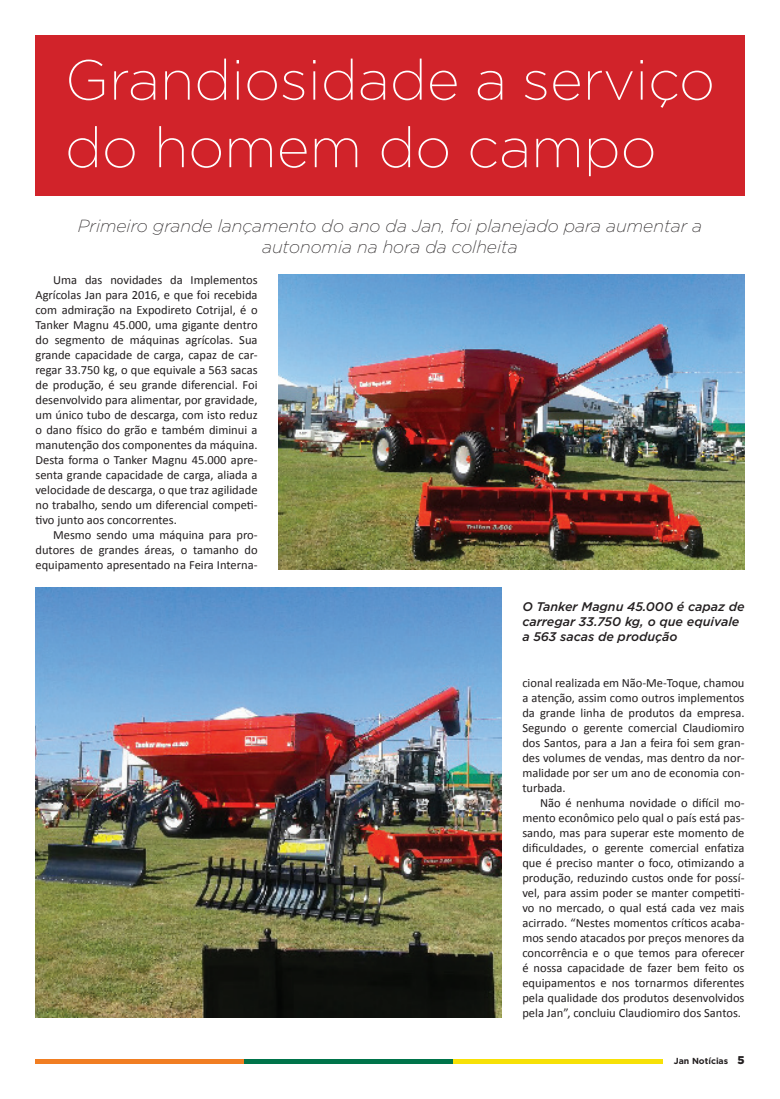
<style>
.page{position:relative;width:780px;height:1099px;background:#fff}
.page>*{position:absolute;margin:0;border:0;box-sizing:border-box;transform-origin:0 0}
.t1{font:200 56.25px/67.5px "Gotham";color:#fff}
.t2{font:italic 200 17.5px/21px "Gotham";color:#231f20;text-align:center}
.t3{font:12.5px/15px "Calibri";color:#231f20;text-align:justify}
.t4{font:italic 500 12.5px/15px "Gotham";color:#231f20}
.t5{font:700 8.75px "Gotham";color:#231f20}
.s1{font-weight:900;font-size:11.25px}
</style>
<div class="page">
<div style="left:35px;top:1058px;width:209px;height:5px;background:#f17e22"></div>
<div style="left:244px;top:1058px;width:210px;height:5px;background:#00744a"></div>
<div style="left:454px;top:1058px;width:209px;height:5px;background:#f7e107"></div>
<div style="left:35px;top:35px;width:709px;height:161px;background:#d1232a"></div>
<img style="left:279px;top:275px;width:465px;height:294px">
<img style="left:35px;top:588px;width:466px;height:429px">
<h1 class="t1" style="left:65px;top:44px;width:651px">Grandiosidade a serviço do homem do campo</h1>
<h2 class="t2" style="left:78px;top:215px;width:625px">Primeiro grande lançamento do ano da Jan, foi planejado para aumentar a autonomia na hora da colheita</h2>
<p class="t3" style="left:35px;top:272px;width:224px;text-indent:18px">Uma das novidades da Implementos Agrícolas Jan para 2016, e que foi recebida com admiração na Expodireto Cotrijal, é o Tanker Magnu 45.000, uma gigante dentro do segmento de máquinas agrícolas. Sua grande capacidade de carga, capaz de car&shy;regar 33.750 kg, o que equivale a 563 sacas de produção, é seu grande diferencial. Foi desenvolvido para alimentar, por gravidade, um único tubo de descarga, com isto reduz o dano físico do grão e também diminui a manutenção dos componentes da máquina.<br>Desta forma o Tanker Magnu 45.000 apre&shy;senta grande capacidade de carga, aliada a velocidade de descarga, o que traz agilidade no trabalho, sendo um diferencial competi&shy;tivo junto aos concorrentes.</p>
<p class="t3" style="left:35px;top:527px;width:224px;text-indent:18px">Mesmo sendo uma máquina para pro&shy;dutores de grandes áreas, o tamanho do equipamento apresentado na Feira Interna-</p>
<p class="t4" style="left:522px;top:598px;width:224px">O Tanker Magnu 45.000 é capaz de carregar 33.750 kg, o que equivale a 563 sacas de produção</p>
<p class="t3" style="left:522px;top:675px;width:224px">cional realizada em Não-Me-Toque, chamou a atenção, assim como outros implementos da grande linha de produtos da empresa.<br>Segundo o gerente comercial Claudiomiro dos Santos, para a Jan a feira foi sem gran&shy;des volumes de vendas, mas dentro da nor&shy;malidade por ser um ano de economia con&shy;turbada.</p>
<p class="t3" style="left:522px;top:795px;width:224px;text-indent:18px">Não é nenhuma novidade o difícil mo&shy;mento econômico pelo qual o país está pas&shy;sando, mas para superar este momento de dificuldades, o gerente comercial enfatiza que é preciso manter o foco, otimizando a produção, reduzindo custos onde for possí&shy;vel, para assim poder se manter competiti&shy;vo no mercado, o qual está cada vez mais acirrado. “Nestes momentos críticos acaba&shy;mos sendo atacados por preços menores da concorrência e o que temos para oferecer é nossa capacidade de fazer bem feito os equipamentos e nos tornarmos diferentes pela qualidade dos produtos desenvolvidos pela Jan”, concluiu Claudiomiro dos Santos.</p>
<p class="t5" style="left:673px;top:1054px;width:72px">Jan Notícias <span class="s1">5</span></p>
</div>
